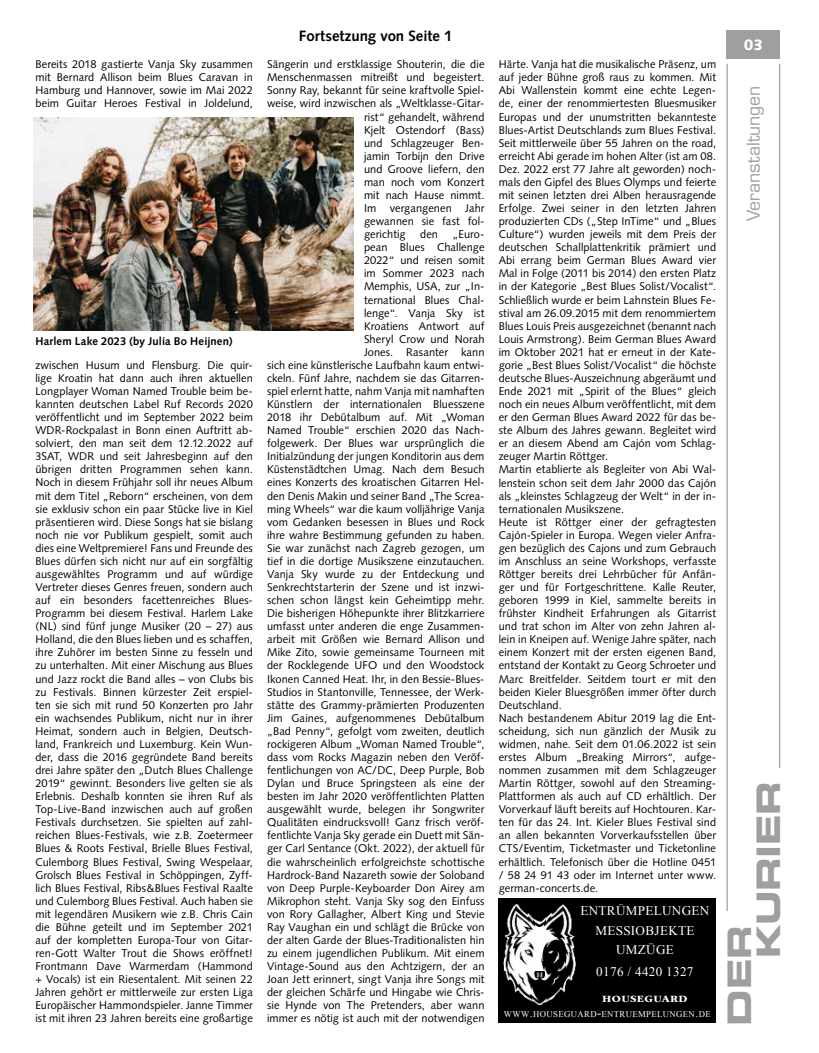
<style>
.page{position:relative;width:819px;height:1053px;background:#fff}
.page>*{position:absolute;margin:0;border:0;box-sizing:border-box;transform-origin:0 0}
.t1{font:32.5px/28.9px "Eurostile LT Std Bold Ex 2";letter-spacing:-.01em;color:#a19f9d}
.t2{font:17.5px "Eurostile LT Std";letter-spacing:-.005em;color:#a19f9d}
.t3{font:700 15px "Syntax LT Std";letter-spacing:-.005em;color:#000}
.t4{font:900 15px "Syntax LT Std";color:#fff}
.t5{font:13.12px/19.5px "Times New Roman";letter-spacing:.025em;color:#fff;text-align:center}
.t6{font:11.25px/13px "Syntax";letter-spacing:.005em;color:#000;text-align:justify}
.t7{font:700 11.25px "Syntax LT Std";letter-spacing:.01em;color:#000}
.t8{font:700 10px "ITC Garamond Std";letter-spacing:.03em;color:#fff;scale:1.14 1}
.t9{font:8.75px "Times New Roman";letter-spacing:.04em;color:#fff}
.s1{font-size:12.5px}
</style>
<div class="page">
<hr style="left:726px;top:64px;width:1px;height:847px;background:#8c8986">
<hr style="left:779px;top:64px;width:1px;height:703px;background:#8c8986">
<div style="left:726px;top:30px;width:54px;height:29px;background:#a19f9d"></div>
<div style="left:498px;top:898px;width:218px;height:124px;background:#000"></div>
<img style="left:504px;top:904px;width:71px;height:100px">
<img style="left:33px;top:117px;width:320px;height:213px">
<p class="t6" style="left:35px;top:58px;width:219px">Bereits 2018 gastierte Vanja Sky zusammen mit Bernard Allison beim Blues Caravan in Hamburg und Hannover, sowie im Mai 2022 beim Guitar Heroes Festival in Joldelund,</p>
<p class="t7" style="left:35px;top:335px;width:198px">Harlem Lake 2023 (by Julia Bo Heijnen)</p>
<p class="t6" style="left:35px;top:358px;width:219px">zwischen Husum und Flensburg. Die quir&shy;lige Kroatin hat dann auch ihren aktuellen Longplayer Woman Named Trouble beim be&shy;kannten deutschen Label Ruf Records 2020 veröffentlicht und im September 2022 beim WDR-Rockpalast in Bonn einen Auftritt ab&shy;solviert, den man seit dem 12.12.2022 auf 3SAT, WDR und seit Jahresbeginn auf den übrigen dritten Programmen sehen kann.<br>Noch in diesem Frühjahr soll ihr neues Album mit dem Titel „Reborn“ erscheinen, von dem sie exklusiv schon ein paar Stücke live in Kiel präsentieren wird. Diese Songs hat sie bislang noch nie vor Publikum gespielt, somit auch dies eine Weltpremiere! Fans und Freunde des Blues dürfen sich nicht nur auf ein sorgfältig ausgewähltes Programm und auf würdige Vertreter dieses Genres freuen, sondern auch auf ein besonders facettenreiches Blues-Programm bei diesem Festival. Harlem Lake (NL) sind fünf junge Musiker (20 – 27) aus Holland, die den Blues lieben und es schaffen, ihre Zuhörer im besten Sinne zu fesseln und zu unterhalten. Mit einer Mischung aus Blues und Jazz rockt die Band alles – von Clubs bis zu Festivals. Binnen kürzester Zeit erspiel&shy;ten sie sich mit rund 50 Konzerten pro Jahr ein wachsendes Publikum, nicht nur in ihrer Heimat, sondern auch in Belgien, Deutsch&shy;land, Frankreich und Luxemburg. Kein Wun&shy;der, dass die 2016 gegründete Band bereits drei Jahre später den „Dutch Blues Challenge 2019“ gewinnt. Besonders live gelten sie als Erlebnis. Deshalb konnten sie ihren Ruf als Top-Live-Band inzwischen auch auf großen Festivals durchsetzen. Sie spielten auf zahl&shy;reichen Blues-Festivals, wie z.B. Zoetermeer Blues &amp; Roots Festival, Brielle Blues Festival, Culemborg Blues Festival, Swing Wespelaar, Grolsch Blues Festival in Schöppingen, Zyff&shy;lich Blues Festival, Ribs&amp;Blues Festival Raalte und Culemborg Blues Festival. Auch haben sie mit legendären Musikern wie z.B. Chris Cain die Bühne geteilt und im September 2021 auf der kompletten Europa-Tour von Gitar&shy;ren-Gott Walter Trout die Shows eröffnet!<br>Frontmann Dave Warmerdam (Hammond + Vocals) ist ein Riesentalent. Mit seinen 22<br>Jahren gehört er mittlerweile zur ersten Liga Europäischer Hammondspieler. Janne Timmer ist mit ihren 23 Jahren bereits eine großartige</p>
<p class="t3" style="left:299px;top:28px;width:155px">Fortsetzung von Seite 1</p>
<p class="t6" style="left:267px;top:58px;width:219px">Sängerin und erstklassige Shouterin, die die</p>
<p class="t6" style="left:267px;top:71px;width:219px">Menschenmassen mitreißt und begeistert.</p>
<p class="t6" style="left:267px;top:84px;width:219px">Sonny Ray, bekannt für seine kraftvolle Spiel-</p>
<p class="t6" style="left:267px;top:97px;width:219px">weise, wird inzwischen als „Weltklasse-Gitar-</p>
<p class="t6" style="left:364px;top:110px;width:122px">rist“ gehandelt, während</p>
<p class="t6" style="left:364px;top:123px;width:122px">Kjelt Ostendorf (Bass)</p>
<p class="t6" style="left:364px;top:136px;width:122px">und Schlagzeuger Ben-</p>
<p class="t6" style="left:364px;top:149px;width:122px">jamin Torbijn den Drive</p>
<p class="t6" style="left:364px;top:162px;width:122px">und Groove liefern, den</p>
<p class="t6" style="left:364px;top:175px;width:122px">man noch vom Konzert</p>
<p class="t6" style="left:364px;top:188px;width:122px">mit nach Hause nimmt.</p>
<p class="t6" style="left:364px;top:202px;width:122px">Im vergangenen Jahr</p>
<p class="t6" style="left:364px;top:215px;width:122px">gewannen sie fast fol-</p>
<p class="t6" style="left:364px;top:228px;width:43px">gerichtig</p>
<p class="t6" style="left:420px;top:228px;width:19px">den</p>
<p class="t6" style="left:267px;top:228px;width:219px;text-align:right">„Euro-<br>pean Blues Challenge<br>2022“ und reisen somit<br>im Sommer 2023 nach<br>Memphis, USA, zur „In-<br>ternational Blues Chal-<br>lenge“. Vanja Sky ist<br>Kroatiens Antwort auf<br>Sheryl Crow und Norah<br>Jones. Rasanter kann<br>sich eine künstlerische Laufbahn kaum entwi&shy;ckeln. Fünf Jahre, nachdem sie das Gitarren&shy;spiel erlernt hatte, nahm Vanja mit namhaften Künstlern der internationalen Bluesszene 2018 ihr Debütalbum auf. Mit „Woman Named Trouble“ erschien 2020 das Nach&shy;folgewerk. Der Blues war ursprünglich die Initialzündung der jungen Konditorin aus dem Küstenstädtchen Umag. Nach dem Besuch eines Konzerts des kroatischen Gitarren Hel&shy;den Denis Makin und seiner Band „The Screa&shy;ming Wheels“ war die kaum volljährige Vanja vom Gedanken besessen in Blues und Rock ihre wahre Bestimmung gefunden zu haben.<br>Sie war zunächst nach Zagreb gezogen, um tief in die dortige Musikszene einzutauchen.<br>Vanja Sky wurde zu der Entdeckung und Senkrechtstarterin der Szene und ist inzwi&shy;schen schon längst kein Geheimtipp mehr.<br>Die bisherigen Höhepunkte ihrer Blitzkarriere umfasst unter anderen die enge Zusammen&shy;arbeit mit Größen wie Bernard Allison und Mike Zito, sowie gemeinsame Tourneen mit der Rocklegende UFO und den Woodstock Ikonen Canned Heat. Ihr, in den Bessie-Blues-Studios in Stantonville, Tennessee, der Werk&shy;stätte des Grammy-prämierten Produzenten Jim Gaines, aufgenommenes Debütalbum „Bad Penny“, gefolgt vom zweiten, deutlich rockigeren Album „Woman Named Trouble“, dass vom Rocks Magazin neben den Veröf&shy;fentlichungen von AC/DC, Deep Purple, Bob Dylan und Bruce Springsteen als eine der besten im Jahr 2020 veröffentlichten Platten ausgewählt wurde, belegen ihr Songwriter Qualitäten eindrucksvoll! Ganz frisch veröf&shy;fentlichte Vanja Sky gerade ein Duett mit Sän&shy;ger Carl Sentance (Okt. 2022), der aktuell für die wahrscheinlich erfolgreichste schottische Hardrock-Band Nazareth sowie der Soloband von Deep Purple-Keyboarder Don Airey am Mikrophon steht. Vanja Sky sog den Einfuss von Rory Gallagher, Albert King und Stevie Ray Vaughan ein und schlägt die Brücke von der alten Garde der Blues-Traditionalisten hin zu einem jugendlichen Publikum. Mit einem Vintage-Sound aus den Achtzigern, der an Joan Jett erinnert, singt Vanja ihre Songs mit der gleichen Schärfe und Hingabe wie Chris&shy;sie Hynde von The Pretenders, aber wann immer es nötig ist auch mit der notwendigen</p>
<p class="t6" style="left:498px;top:58px;width:219px;text-align:left">Härte. Vanja hat die musikalische Präsenz, um auf jeder Bühne groß raus zu kommen. Mit Abi Wallenstein kommt eine echte Legen&shy;de, einer der renommiertesten Bluesmusiker Europas und der unumstritten bekannteste Blues-Artist Deutschlands zum Blues Festival.<br>Seit mittlerweile über 55 Jahren on the road, erreicht Abi gerade im hohen Alter (ist am 08.<br>Dez. 2022 erst 77 Jahre alt geworden) noch&shy;mals den Gipfel des Blues Olymps und feierte mit seinen letzten drei Alben herausragende Erfolge. Zwei seiner in den letzten Jahren produzierten CDs („Step InTime“ und „Blues Culture“) wurden jeweils mit dem Preis der deutschen Schallplattenkritik prämiert und Abi errang beim German Blues Award vier Mal in Folge (2011 bis 2014) den ersten Platz in der Kategorie „Best Blues Solist/Vocalist“.<br>Schließlich wurde er beim Lahnstein Blues Fe&shy;stival am 26.09.2015 mit dem renommiertem Blues Louis Preis ausgezeichnet (benannt nach Louis Armstrong). Beim German Blues Award im Oktober 2021 hat er erneut in der Kate&shy;gorie „Best Blues Solist/Vocalist“ die höchste deutsche Blues-Auszeichnung abgeräumt und Ende 2021 mit „Spirit of the Blues“ gleich noch ein neues Album veröffentlicht, mit dem er den German Blues Award 2022 für das be&shy;ste Album des Jahres gewann. Begleitet wird er an diesem Abend am Cajón vom Schlag&shy;zeuger Martin Röttger.<br>Martin etablierte als Begleiter von Abi Wal&shy;lenstein schon seit dem Jahr 2000 das Cajón als „kleinstes Schlagzeug der Welt“ in der in&shy;ternationalen Musikszene.<br>Heute ist Röttger einer der gefragtesten Cajón-Spieler in Europa. Wegen vieler Anfra&shy;gen bezüglich des Cajons und zum Gebrauch im Anschluss an seine Workshops, verfasste Röttger bereits drei Lehrbücher für Anfän&shy;ger und für Fortgeschrittene. Kalle Reuter, geboren 1999 in Kiel, sammelte bereits in frühster Kindheit Erfahrungen als Gitarrist und trat schon im Alter von zehn Jahren al&shy;lein in Kneipen auf. Wenige Jahre später, nach einem Konzert mit der ersten eigenen Band, entstand der Kontakt zu Georg Schroeter und Marc Breitfelder. Seitdem tourt er mit den beiden Kieler Bluesgrößen immer öfter durch Deutschland.<br>Nach bestandenem Abitur 2019 lag die Ent&shy;scheidung, sich nun gänzlich der Musik zu widmen, nahe. Seit dem 01.06.2022 ist sein erstes Album „Breaking Mirrors“, aufge&shy;nommen zusammen mit dem Schlagzeuger Martin Röttger, sowohl auf den Streaming-Plattformen als auch auf CD erhältlich. Der Vorverkauf läuft bereits auf Hochtouren. Kar&shy;ten für das 24. Int. Kieler Blues Festival sind an allen bekannten Vorverkaufsstellen über CTS/Eventim, Ticketmaster und Ticketonline erhältlich. Telefonisch über die Hotline 0451 / 58 24 91 43 oder im Internet unter www. german-concerts.de.</p>
<p class="t5" style="left:580px;top:900px;width:130px">ENTRÜMPELUNGEN<br>MESSIOBJEKTE<br>UMZÜGE</p>
<p class="t5" style="left:596px;top:961px;width:99px">0176 / 4420 1327</p>
<p class="t8" style="left:602px;top:992px;width:76px">HOUSEGUARD</p>
<p class="t9" style="left:504px;top:1007px;width:208px">WWW<span class="s1">.</span>HOUSEGUARD<span class="s1">-</span>ENTRUEMPELUNGEN<span class="s1">.</span>DE</p>
<p class="t4" style="left:744px;top:36px;width:21px">03</p>
<p class="t2" style="left:742px;top:221px;width:137px;rotate:-90deg">Veranstaltungen</p>
<p class="t1" style="left:724px;top:958px;width:179px;text-indent:-67px;rotate:-90deg">Der<br>Kurier</p>
</div>
